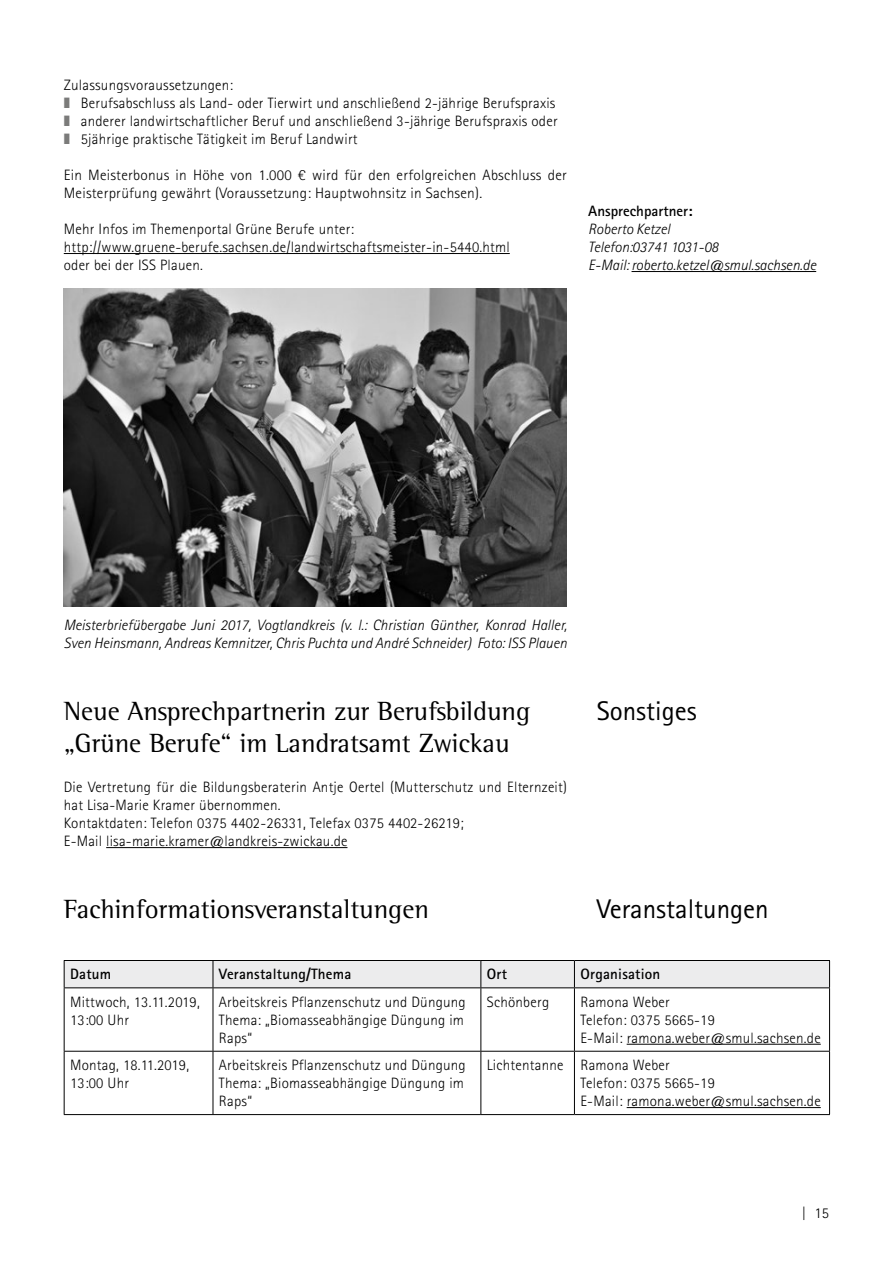
<style>
.page{position:relative;width:893px;height:1263px;background:#fff}
.page>*{position:absolute;margin:0;border:0;box-sizing:border-box;transform-origin:0 0}
.Überschrift_H1__allg{font:27px/32.4px "Rotis Semi Serif Std";color:#000}
.Überschrift_H1__allg-2{font:27px "Rotis Sans Serif Std";color:#000}
.Fließtext_10pt{font:300 15px/18px "Rotis Sans Serif Std";letter-spacing:.015em;color:#000}
.Fließtext_Tabelle_10{font:300 15px/18px "Rotis Sans Serif Std";letter-spacing:.015em;color:#000}
.Bildtitel{font:italic 300 15px/18px "Rotis Sans Serif Std";color:#000}
.Text_aussen_kursiv{font:italic 300 15px "Rotis Sans Serif Std";color:#000}
.Fließtext_Tabelle_10-2{font:700 15px "Rotis Sans Serif Std";letter-spacing:.015em;color:#000}
.Text_aussen_fett{font:700 15px "Rotis Sans Serif Std";color:#000}
.s1{color:#7b7b7a}
</style>
<div class="page">
<hr style="left:64px;top:253px;width:446px;height:1px;background:#000">
<hr style="left:106px;top:847px;width:241px;height:1px;background:#000">
<div style="left:64px;top:960px;width:766px;height:27px;background:#ececed"></div>
<hr style="left:64px;top:987px;width:149px;height:1px;background:#000">
<hr style="left:64px;top:988px;width:1px;height:63px;background:#000">
<hr style="left:213px;top:987px;width:268px;height:1px;background:#000">
<hr style="left:213px;top:988px;width:1px;height:63px;background:#000">
<hr style="left:481px;top:987px;width:93px;height:1px;background:#000">
<hr style="left:480px;top:988px;width:1px;height:63px;background:#000">
<hr style="left:574px;top:987px;width:256px;height:1px;background:#000">
<hr style="left:574px;top:988px;width:1px;height:63px;background:#000">
<hr style="left:829px;top:988px;width:1px;height:63px;background:#000">
<hr style="left:64px;top:1051px;width:149px;height:1px;background:#000">
<hr style="left:64px;top:1051px;width:1px;height:63px;background:#000">
<hr style="left:213px;top:1051px;width:268px;height:1px;background:#000">
<hr style="left:213px;top:1051px;width:1px;height:63px;background:#000">
<hr style="left:481px;top:1051px;width:93px;height:1px;background:#000">
<hr style="left:480px;top:1051px;width:1px;height:63px;background:#000">
<hr style="left:574px;top:1051px;width:256px;height:1px;background:#000">
<hr style="left:574px;top:1051px;width:1px;height:63px;background:#000">
<hr style="left:829px;top:1051px;width:1px;height:63px;background:#000">
<hr style="left:64px;top:1114px;width:149px;height:1px;background:#000">
<hr style="left:213px;top:1114px;width:268px;height:1px;background:#000">
<hr style="left:481px;top:1114px;width:93px;height:1px;background:#000">
<hr style="left:574px;top:1114px;width:256px;height:1px;background:#000">
<hr style="left:627px;top:1044px;width:194px;height:1px;background:#000">
<hr style="left:627px;top:1107px;width:194px;height:1px;background:#000">
<hr style="left:631px;top:271px;width:185px;height:1px;background:#000">
<img style="left:64px;top:288px;width:503px;height:319px">
<p class="Fließtext_10pt" style="left:64px;top:76px;width:171px">Zulassungsvoraussetzungen:</p>
<p class="Fließtext_10pt" style="left:64px;top:94px;width:493px"><span class="s1">❚</span> Berufsabschluss als Land- oder Tierwirt und anschließend 2-jährige Berufspraxis</p>
<p class="Fließtext_10pt" style="left:64px;top:112px;width:495px"><span class="s1">❚</span> anderer landwirtschaftlicher Beruf und anschließend 3-jährige Berufspraxis oder</p>
<p class="Fließtext_10pt" style="left:64px;top:130px;width:295px"><span class="s1">❚</span> 5jährige praktische Tätigkeit im Beruf Landwirt</p>
<p class="Fließtext_10pt" style="left:64px;top:166px;width:505px">Ein Meisterbonus in Höhe von 1.000 € wird für den erfolgreichen Abschluss der<br>Meisterprüfung gewährt (Voraussetzung: Hauptwohnsitz in Sachsen).</p>
<p class="Fließtext_10pt" style="left:64px;top:220px;width:292px">Mehr Infos im Themenportal Grüne Berufe unter:</p>
<p class="Fließtext_10pt" style="left:64px;top:238px;width:447px">http://www.gruene-berufe.sachsen.de/landwirtschaftsmeister-in-5440.html</p>
<p class="Fließtext_10pt" style="left:64px;top:256px;width:141px">oder bei der ISS Plauen.</p>
<p class="Text_aussen_fett" style="left:588px;top:201px;width:106px">Ansprechpartner:</p>
<p class="Text_aussen_kursiv" style="left:588px;top:220px;width:83px">Roberto Ketzel</p>
<p class="Text_aussen_kursiv" style="left:588px;top:238px;width:132px">Telefon:03741 1031-08</p>
<p class="Text_aussen_kursiv" style="left:588px;top:256px;width:229px">E-Mail: roberto.ketzel@smul.sachsen.de</p>
<p class="Bildtitel" style="left:64px;top:616px;width:505px">Meisterbriefübergabe Juni 2017, Vogtlandkreis (v. l.: Christian Günther, Konrad Haller,<br>Sven Heinsmann, Andreas Kemnitzer, Chris Puchta und André Schneider) Foto: ISS Plauen</p>
<h1 class="Überschrift_H1__allg" style="left:64px;top:695px;width:468px">Neue Ansprechpartnerin zur Berufsbildung „Grüne Berufe“ im Landratsamt Zwickau</h1>
<p class="Fließtext_10pt" style="left:64px;top:778px;width:505px">Die Vertretung für die Bildungsberaterin Antje Oertel (Mutterschutz und Elternzeit) hat Lisa-Marie Kramer übernommen.</p>
<p class="Fließtext_10pt" style="left:64px;top:814px;width:402px">Kontaktdaten: Telefon 0375 4402-26331, Telefax 0375 4402-26219;</p>
<p class="Fließtext_10pt" style="left:64px;top:832px;width:285px">E-Mail lisa-marie.kramer@landkreis-zwickau.de</p>
<h1 class="Überschrift_H1__allg" style="left:64px;top:893px;width:367px">Fachinformationsveranstaltungen</h1>
<h1 class="Überschrift_H1__allg-2" style="left:597px;top:695px;width:101px">Sonstiges</h1>
<h1 class="Überschrift_H1__allg-2" style="left:597px;top:893px;width:173px">Veranstaltungen</h1>
<p class="Fließtext_Tabelle_10-2" style="left:70px;top:965px;width:43px">Datum</p>
<p class="Fließtext_Tabelle_10-2" style="left:219px;top:965px;width:134px">Veranstaltung/Thema</p>
<p class="Fließtext_Tabelle_10-2" style="left:487px;top:965px;width:22px">Ort</p>
<p class="Fließtext_Tabelle_10-2" style="left:580px;top:965px;width:81px">Organisation</p>
<p class="Fließtext_Tabelle_10" style="left:70px;top:993px;width:131px">Mittwoch, 13.11.2019,</p>
<p class="Fließtext_Tabelle_10" style="left:70px;top:1011px;width:61px">13:00 Uhr</p>
<p class="Fließtext_Tabelle_10" style="left:487px;top:993px;width:64px">Schönberg</p>
<p class="Fließtext_Tabelle_10" style="left:580px;top:993px;width:91px">Ramona Weber</p>
<p class="Fließtext_Tabelle_10" style="left:580px;top:1011px;width:136px">Telefon: 0375 5665-19</p>
<p class="Fließtext_Tabelle_10" style="left:580px;top:1029px;width:242px">E-Mail: ramona.weber@smul.sachsen.de</p>
<p class="Fließtext_Tabelle_10" style="left:219px;top:993px;width:248px">Arbeitskreis Pflanzenschutz und Düngung</p>
<p class="Fließtext_Tabelle_10" style="left:219px;top:1011px;width:247px">Thema: „Biomasseabhängige Düngung im<br>Raps“</p>
<p class="Fließtext_Tabelle_10" style="left:70px;top:1056px;width:120px">Montag, 18.11.2019,</p>
<p class="Fließtext_Tabelle_10" style="left:70px;top:1074px;width:61px">13:00 Uhr</p>
<p class="Fließtext_Tabelle_10" style="left:219px;top:1056px;width:248px">Arbeitskreis Pflanzenschutz und Düngung</p>
<p class="Fließtext_Tabelle_10" style="left:219px;top:1074px;width:247px">Thema: „Biomasseabhängige Düngung im<br>Raps“</p>
<p class="Fließtext_Tabelle_10" style="left:487px;top:1056px;width:78px">Lichtentanne</p>
<p class="Fließtext_Tabelle_10" style="left:580px;top:1056px;width:91px">Ramona Weber</p>
<p class="Fließtext_Tabelle_10" style="left:580px;top:1074px;width:136px">Telefon: 0375 5665-19</p>
<p class="Fließtext_Tabelle_10" style="left:580px;top:1092px;width:242px">E-Mail: ramona.weber@smul.sachsen.de</p>
<p class="Fließtext_10pt" style="left:802px;top:1204px;width:29px">| 15</p>
</div>
